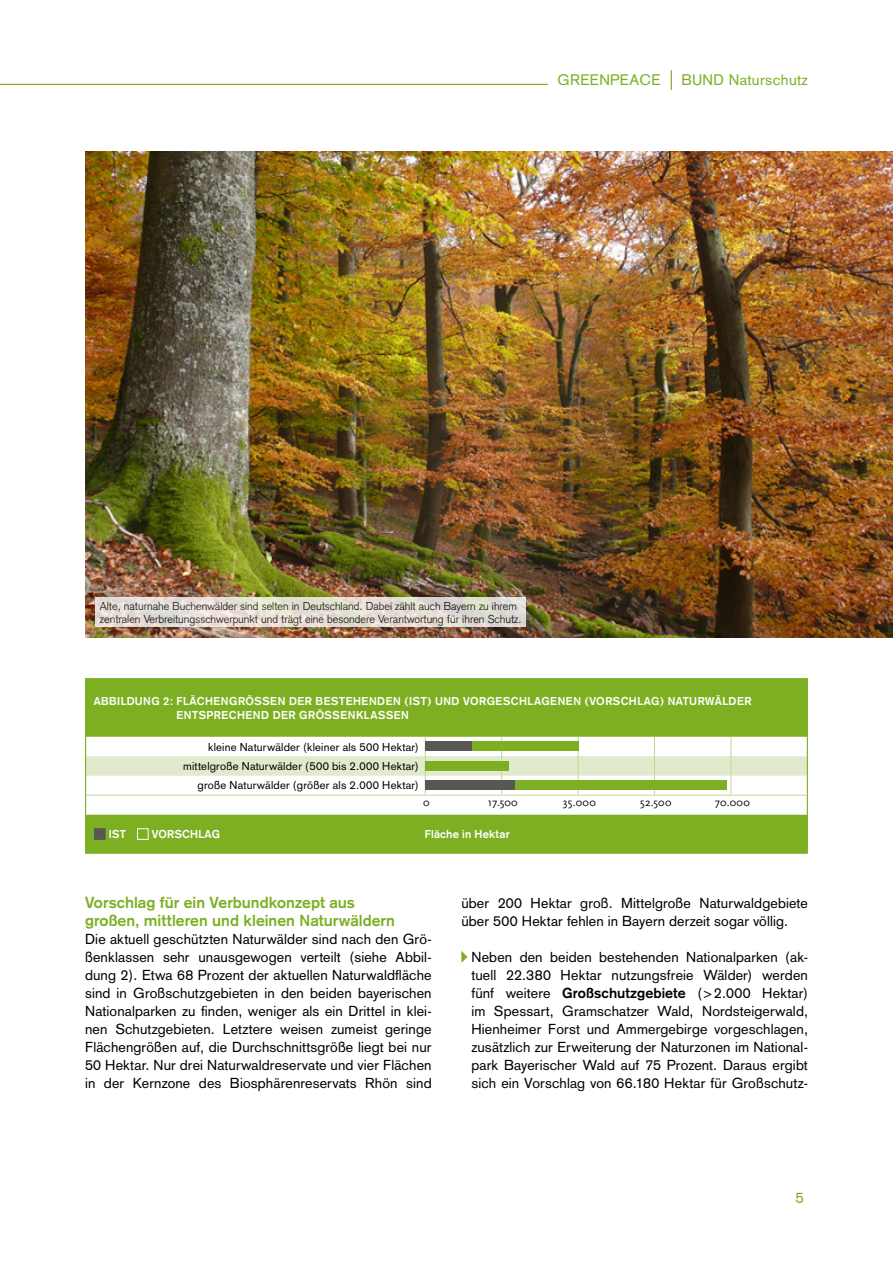
<style>
.page{position:relative;width:893px;height:1263px;background:#fff}
.page>*{position:absolute;margin:0;border:0;box-sizing:border-box;transform-origin:0 0}
.t1{font:700 15.75px/18px "Akzidenz Grotesk";color:#7daf23}
.t2{font:15px "Akzidenz Grotesk";letter-spacing:.02em;color:#7daf23}
.t3{font:14.25px/18px "Akzidenz Grotesk";letter-spacing:.01em;color:#000;text-align:justify}
.t4{font:300 11.25px/13.5px "Akzidenz Grotesk";color:#000}
.t5{font:11.25px/19.4px "Akzidenz Grotesk";letter-spacing:.02em;color:#000;text-align:right}
.t6{font:700 11.25px/13.5px "Akzidenz Grotesk";letter-spacing:.045em;color:#fff}
.t7{font:11.25px "Scala Sans";letter-spacing:.03em;color:#000}
.t8{font:700 11.25px "Akzidenz Grotesk";letter-spacing:.015em;color:#fff}
.t9{font:700 11.25px "Akzidenz Grotesk";letter-spacing:.025em;color:#fff}
.s1{font-weight:700}
</style>
<div class="page">
<svg style="left:671px;top:70px;width:1px;height:20px"></svg>
<hr style="left:0;top:84px;width:548px;height:1px;background:#7daf23">
<svg style="left:461px;top:951px;width:6px;height:12px"></svg>
<div style="left:86px;top:679px;width:721px;height:174px;background:#7daf23"></div>
<hr style="left:85px;top:679px;width:1px;height:58px;background:#7daf23">
<hr style="left:85px;top:678px;width:340px;height:1px;background:#7daf23">
<hr style="left:425px;top:678px;width:77px;height:1px;background:#7daf23">
<hr style="left:502px;top:678px;width:76px;height:1px;background:#7daf23">
<hr style="left:578px;top:678px;width:76px;height:1px;background:#7daf23">
<hr style="left:654px;top:678px;width:77px;height:1px;background:#7daf23">
<hr style="left:731px;top:678px;width:77px;height:1px;background:#7daf23">
<hr style="left:807px;top:679px;width:1px;height:58px;background:#7daf23">
<hr style="left:85px;top:815px;width:1px;height:38px;background:#7daf23">
<hr style="left:85px;top:853px;width:340px;height:1px;background:#7daf23">
<hr style="left:425px;top:853px;width:77px;height:1px;background:#7daf23">
<hr style="left:502px;top:853px;width:76px;height:1px;background:#7daf23">
<hr style="left:578px;top:853px;width:76px;height:1px;background:#7daf23">
<hr style="left:654px;top:853px;width:77px;height:1px;background:#7daf23">
<hr style="left:807px;top:815px;width:1px;height:38px;background:#7daf23">
<hr style="left:731px;top:853px;width:77px;height:1px;background:#7daf23">
<svg style="left:85px;top:737px;width:723px;height:78px"></svg>
<hr style="left:86px;top:795px;width:339px;height:1px;background:#c2d696">
<hr style="left:425px;top:795px;width:77px;height:1px;background:#c2d696">
<hr style="left:502px;top:795px;width:76px;height:1px;background:#c2d696">
<hr style="left:578px;top:795px;width:76px;height:1px;background:#c2d696">
<hr style="left:654px;top:795px;width:77px;height:1px;background:#c2d696">
<hr style="left:731px;top:795px;width:76px;height:1px;background:#c2d696">
<div style="left:94px;top:828px;width:11px;height:12px;background:#575756;border:1px solid #575756"></div>
<div style="left:137px;top:828px;width:11px;height:12px;background:#7daf23;border:1px solid #fff"></div>
<img style="left:85px;top:152px;width:808px;height:486px">
<svg style="left:96px;top:598px;width:430px;height:29px;background:#e3ded6"></svg>
<div style="left:425px;top:742px;width:50px;height:9px;background:#575756"></div>
<div style="left:472px;top:742px;width:106px;height:9px;background:#7daf23"></div>
<div style="left:425px;top:780px;width:91px;height:10px;background:#575756"></div>
<div style="left:425px;top:761px;width:83px;height:10px;background:#7daf23"></div>
<div style="left:515px;top:780px;width:212px;height:10px;background:#7daf23"></div>
<p class="t2" style="left:558px;top:71px;width:104px">GREENPEACE</p>
<p class="t2" style="left:681px;top:71px;width:128px">BUND Naturschutz</p>
<p class="t4" style="left:100px;top:599px;width:423px">Alte, naturnahe Buchenwälder sind selten in Deutschland. Dabei zählt auch Bayern zu ihrem zentralen Verbreitungsschwerpunkt und trägt eine besondere Verantwortung für ihren Schutz.</p>
<p class="t6" style="left:177px;top:694px;width:576px;text-indent:-83px">ABBILDUNG 2: FLÄCHENGRÖSSEN DER BESTEHENDEN (IST) UND VORGESCHLAGENEN (VORSCHLAG) NATURWÄLDER<br>ENTSPRECHEND DER GRÖSSENKLASSEN</p>
<p class="t5" style="left:183px;top:737px;width:237px">kleine Naturwälder (kleiner als 500 Hektar) mittelgroße Naturwälder (500 bis 2.000 Hektar) große Naturwälder (größer als 2.000 Hektar)</p>
<p class="t7" style="left:423px;top:797px;width:8px">0</p>
<p class="t7" style="left:488px;top:797px;width:31px">17.500</p>
<p class="t7" style="left:563px;top:797px;width:34px">35.000</p>
<p class="t7" style="left:640px;top:797px;width:33px">52.500</p>
<p class="t7" style="left:715px;top:797px;width:36px">70.000</p>
<p class="t6" style="left:109px;top:827px;width:19px">IST</p>
<p class="t9" style="left:152px;top:827px;width:70px">VORSCHLAG</p>
<p class="t8" style="left:425px;top:827px;width:86px">Fläche in Hektar</p>
<p class="t1" style="left:85px;top:893px;width:311px">Vorschlag für ein Verbundkonzept aus großen, mittleren und kleinen Naturwäldern</p>
<p class="t3" style="left:85px;top:930px;width:348px">Die aktuell geschützten Naturwälder sind nach den Grö&shy;ßenklassen sehr unausgewogen verteilt (siehe Abbil&shy;dung 2). Etwa 68 Prozent der aktuellen Naturwaldfläche sind in Großschutzgebieten in den beiden bayerischen Nationalparken zu finden, weniger als ein Drittel in klei&shy;nen Schutzgebieten. Letztere weisen zumeist geringe Flächengrößen auf, die Durchschnittsgröße liegt bei nur 50 Hektar. Nur drei Naturwaldreservate und vier Flächen in der Kernzone des Biosphärenreservats Rhön sind</p>
<p class="t3" style="left:461px;top:894px;width:348px">über 200 Hektar groß. Mittelgroße Naturwaldgebiete über 500 Hektar fehlen in Bayern derzeit sogar völlig.</p>
<p class="t3" style="left:471px;top:948px;width:338px">Neben den beiden bestehenden Nationalparken (ak&shy;tuell 22.380 Hektar nutzungsfreie Wälder) werden fünf weitere <span class="s1">Großschutzgebiete</span> (&gt;2.000 Hektar) im Spessart, Gramschatzer Wald, Nordsteigerwald, Hienheimer Forst und Ammergebirge vorgeschlagen, zusätzlich zur Erweiterung der Naturzonen im National&shy;park Bayerischer Wald auf 75 Prozent. Daraus ergibt sich ein Vorschlag von 66.180 Hektar für Großschutz-</p>
<p class="t2" style="left:795px;top:1189px;width:10px">5</p>
</div>
